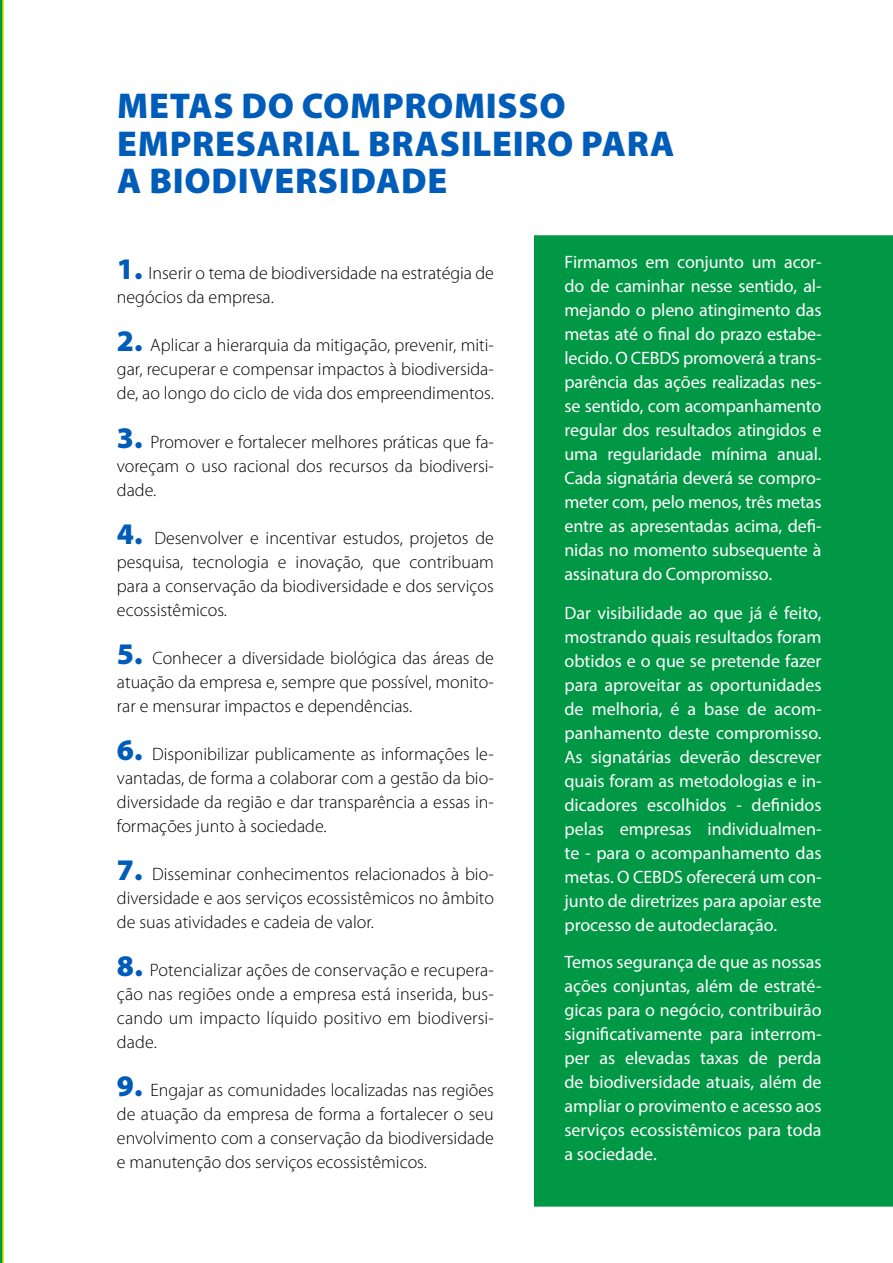
<style>
.page{position:relative;width:893px;height:1263px;background:#fff}
.page>*{position:absolute;margin:0;border:0;box-sizing:border-box;transform-origin:0 0}
.t1{font:900 36px/37.5px "Myriad Pro";letter-spacing:.02em;color:#005cb9}
.t2{font:300 18px/24px "Myriad Pro";color:#000;text-align:justify}
.t3{font:18px/24px "Myriad Pro";color:#fff;text-align:justify}
.s1{font-weight:900;font-size:30px;color:#005cb9}
</style>
<div class="page">
<div style="left:534px;top:235px;width:359px;height:971px;background:#009745"></div>
<svg style="left:0;top:0;width:4px;height:1263px"></svg>
<h1 class="t1" style="left:117px;top:88px;width:559px">METAS DO COMPROMISSO<br>EMPRESARIAL BRASILEIRO PARA<br>A BIODIVERSIDADE</h1>
<p class="t2" style="left:117px;top:262px;width:378px"><span class="s1">1.</span> Inserir o tema de biodiversidade na estratégia de negócios da empresa.</p>
<p class="t2" style="left:117px;top:334px;width:378px"><span class="s1">2.</span> Aplicar a hierarquia da mitigação, prevenir, miti&shy;gar, recuperar e compensar impactos à biodiversida&shy;de, ao longo do ciclo de vida dos empreendimentos.</p>
<p class="t2" style="left:117px;top:430px;width:378px"><span class="s1">3.</span> Promover e fortalecer melhores práticas que fa&shy;voreçam o uso racional dos recursos da biodiversi&shy;dade.</p>
<p class="t2" style="left:117px;top:526px;width:378px"><span class="s1">4.</span> Desenvolver e incentivar estudos, projetos de pesquisa, tecnologia e inovação, que contribuam para a conservação da biodiversidade e dos serviços ecossistêmicos.</p>
<p class="t2" style="left:117px;top:646px;width:378px"><span class="s1">5.</span> Conhecer a diversidade biológica das áreas de atuação da empresa e, sempre que possível, monito&shy;rar e mensurar impactos e dependências.</p>
<p class="t2" style="left:117px;top:742px;width:378px"><span class="s1">6.</span> Disponibilizar publicamente as informações le&shy;vantadas, de forma a colaborar com a gestão da bio&shy;diversidade da região e dar transparência a essas in&shy;formações junto à sociedade.</p>
<p class="t2" style="left:117px;top:862px;width:378px"><span class="s1">7.</span> Disseminar conhecimentos relacionados à bio&shy;diversidade e aos serviços ecossistêmicos no âmbito de suas atividades e cadeia de valor.</p>
<p class="t2" style="left:117px;top:958px;width:378px"><span class="s1">8.</span> Potencializar ações de conservação e recupera&shy;ção nas regiões onde a empresa está inserida, bus&shy;cando um impacto líquido positivo em biodiversi&shy;dade.</p>
<p class="t2" style="left:117px;top:1078px;width:378px"><span class="s1">9.</span> Engajar as comunidades localizadas nas regiões de atuação da empresa de forma a fortalecer o seu envolvimento com a conservação da biodiversidade e manutenção dos serviços ecossistêmicos.</p>
<p class="t3" style="left:564px;top:249px;width:259px">Firmamos em conjunto um acor&shy;do de caminhar nesse sentido, al&shy;mejando o pleno atingimento das metas até o final do prazo estabe&shy;lecido. O CEBDS promoverá a trans&shy;parência das ações realizadas nes&shy;se sentido, com acompanhamento regular dos resultados atingidos e uma regularidade mínima anual.<br>Cada signatária deverá se compro&shy;meter com, pelo menos, três metas entre as apresentadas acima, defi&shy;nidas no momento subsequente à assinatura do Compromisso.</p>
<p class="t3" style="left:564px;top:600px;width:259px">Dar visibilidade ao que já é feito, mostrando quais resultados foram obtidos e o que se pretende fazer para aproveitar as oportunidades de melhoria, é a base de acom&shy;panhamento deste compromisso.<br>As signatárias deverão descrever quais foram as metodologias e in&shy;dicadores escolhidos - definidos pelas empresas individualmen&shy;te - para o acompanhamento das metas. O CEBDS oferecerá um con&shy;junto de diretrizes para apoiar este processo de autodeclaração.</p>
<p class="t3" style="left:564px;top:950px;width:259px">Temos segurança de que as nossas ações conjuntas, além de estraté&shy;gicas para o negócio, contribuirão significativamente para interrom&shy;per as elevadas taxas de perda de biodiversidade atuais, além de ampliar o provimento e acesso aos serviços ecossistêmicos para toda a sociedade.</p>
</div>
